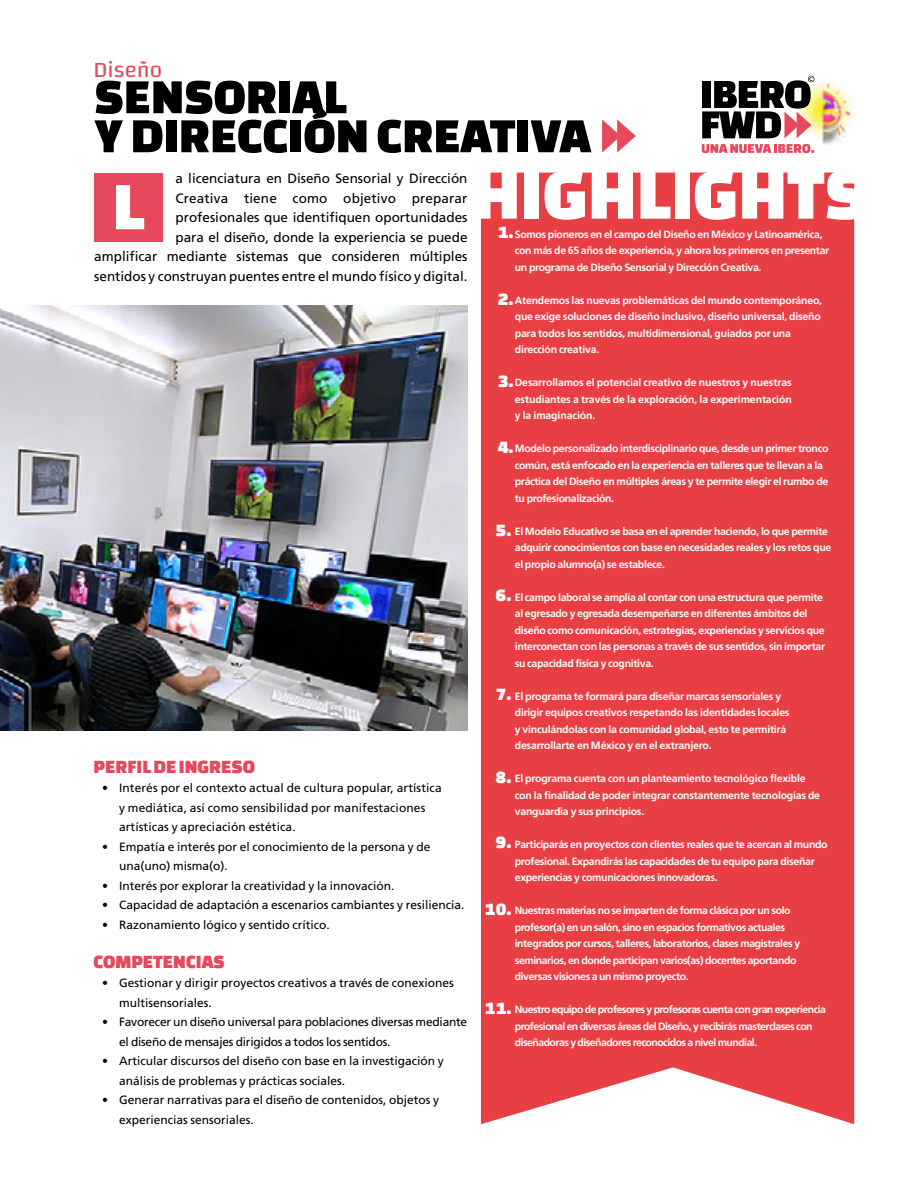
<style>
.page{position:relative;width:918px;height:1188px;background:#fff}
.page>*{position:absolute;margin:0;border:0;box-sizing:border-box;transform-origin:0 0}
.t1{font:75px "Changa One";color:#fff}
.t2{font:70.5px "Changa One";color:#fff}
.t3{font:51px/39px "Changa One";color:#000}
.t4{font:200 22.5px "Changa";color:#e6485c}
.t5{font:19.5px "Changa One";color:#e6485c}
.t6{font:18px "Changa One";color:#fff}
.t7{font:13.5px/19.5px "Frutiger";color:#000;text-align:right}
.t8{font:12px/19.5px "Frutiger";color:#000}
.t9{font:12px/19.5px "Frutiger";letter-spacing:-.02em;color:#000}
.t10{font:700 10.5px/16.5px "Frutiger";letter-spacing:-.03em;color:#fff}
.t11{font:700 10.5px/16.5px "Frutiger";letter-spacing:-.05em;color:#fff}
</style>
<div class="page">
<div style="left:94px;top:173px;width:69px;height:69px;background:#e6485c"></div>
<div style="left:481px;top:173px;width:373px;height:951px;background:#e83f44"></div>
<img style="left:0;top:305px;width:468px;height:425px">
<img style="left:784px;top:75px;width:68px;height:79px">
<svg style="left:702px;top:144px;width:112px;height:9px"></svg>
<svg style="left:702px;top:76px;width:112px;height:62px"></svg>
<svg style="left:602px;top:119px;width:34px;height:34px"></svg>
<h3 class="t4" style="left:94px;top:56px;width:70px">Diseño</h3>
<h3 class="t3" style="left:94px;top:76px;width:498px">SENSORIAL<br>Y DIRECCIÓN CREATIVA</h3>
<p class="t7" style="left:94px;top:169px;width:375px">a licenciatura en Diseño Sensorial y Dirección<br>Creativa tiene como objetivo preparar profesionales que identifiquen oportunidades<br>para el diseño, donde la experiencia se puede<br>amplificar mediante sistemas que consideren múltiples sentidos y construyan puentes entre el mundo físico y digital.</p>
<h2 class="t2" style="left:112px;top:167px;width:34px">L</h2>
<h3 class="t5" style="left:94px;top:756px;width:163px">PERFIL DE INGRESO</h3>
<p class="t8" style="left:119px;top:778px;width:324px;text-indent:-17px">• Interés por el contexto actual de cultura popular, artística y mediática, así como sensibilidad por manifestaciones artísticas y apreciación estética.</p>
<p class="t8" style="left:119px;top:837px;width:313px;text-indent:-17px">• Empatía e interés por el conocimiento de la persona y de una(uno) misma(o).</p>
<p class="t8" style="left:102px;top:876px;width:294px">• Interés por explorar la creatividad y la innovación.</p>
<p class="t8" style="left:102px;top:895px;width:364px">• Capacidad de adaptación a escenarios cambiantes y resiliencia.</p>
<p class="t8" style="left:102px;top:915px;width:229px">• Razonamiento lógico y sentido crítico.</p>
<h3 class="t5" style="left:94px;top:951px;width:133px">COMPETENCIAS</h3>
<p class="t8" style="left:119px;top:973px;width:336px;text-indent:-17px">• Gestionar y dirigir proyectos creativos a través de conexiones multisensoriales.</p>
<p class="t9" style="left:119px;top:1012px;width:350px;text-indent:-17px">• Favorecer un diseño universal para poblaciones diversas mediante el diseño de mensajes dirigidos a todos los sentidos.</p>
<p class="t8" style="left:119px;top:1051px;width:326px;text-indent:-17px">• Articular discursos del diseño con base en la investigación y análisis de problemas y prácticas sociales.</p>
<p class="t8" style="left:119px;top:1090px;width:322px;text-indent:-17px">• Generar narrativas para el diseño de contenidos, objetos y experiencias sensoriales.</p>
<h1 class="t1" style="left:472px;top:153px;width:398px">HIGHLIGHTS</h1>
<h3 class="t6" style="left:498px;top:222px;width:17px">1.</h3>
<p class="t10" style="left:515px;top:226px;width:316px">Somos pioneros en el campo del Diseño en México y Latinoamérica, con más de 65 años de experiencia, y ahora los primeros en presentar un programa de Diseño Sensorial y Dirección Creativa.</p>
<p class="t10" style="left:515px;top:292px;width:309px">Atendemos las nuevas problemáticas del mundo contemporáneo, que exige soluciones de diseño inclusivo, diseño universal, diseño para todos los sentidos, multidimensional, guiados por una dirección creativa.</p>
<p class="t10" style="left:515px;top:375px;width:278px;text-align:justify">Desarrollamos el potencial creativo de nuestros y nuestras estudiantes a través de la exploración, la experimentación y la imaginación.</p>
<p class="t10" style="left:515px;top:441px;width:315px">Modelo personalizado interdisciplinario que, desde un primer tronco común, está enfocado en la experiencia en talleres que te llevan a la práctica del Diseño en múltiples áreas y te permite elegir el rumbo de tu profesionalización.</p>
<p class="t10" style="left:515px;top:523px;width:318px">El Modelo Educativo se basa en el aprender haciendo, lo que permite adquirir conocimientos con base en necesidades reales y los retos que el propio alumno(a) se establece.</p>
<p class="t10" style="left:515px;top:589px;width:312px">El campo laboral se amplía al contar con una estructura que permite al egresado y egresada desempeñarse en diferentes ámbitos del diseño como comunicación, estrategias, experiencias y servicios que interconectan con las personas a través de sus sentidos, sin importar su capacidad física y cognitiva.</p>
<p class="t10" style="left:515px;top:688px;width:276px">El programa te formará para diseñar marcas sensoriales y dirigir equipos creativos respetando las identidades locales y vinculándolas con la comunidad global, esto te permitirá desarrollarte en México y en el extranjero.</p>
<p class="t10" style="left:515px;top:771px;width:307px">El programa cuenta con un planteamiento tecnológico flexible con la finalidad de poder integrar constantemente tecnologías de vanguardia y sus principios.</p>
<p class="t10" style="left:515px;top:837px;width:314px">Participarás en proyectos con clientes reales que te acercan al mundo profesional. Expandirás las capacidades de tu equipo para diseñar experiencias y comunicaciones innovadoras.</p>
<p class="t10" style="left:515px;top:903px;width:287px">Nuestras materias no se imparten de forma clásica por un solo profesor(a) en un salón, sino en espacios formativos actuales integrados por cursos, talleres, laboratorios, clases magistrales y seminarios, en donde participan varios(as) docentes aportando diversas visiones a un mismo proyecto.</p>
<p class="t11" style="left:515px;top:1002px;width:313px">Nuestro equipo de profesores y profesoras cuenta con gran experiencia profesional en diversas áreas del Diseño, y recibirás masterclases con diseñadoras y diseñadores reconocidos a nivel mundial.</p>
<h3 class="t6" style="left:498px;top:289px;width:17px">2.</h3>
<h3 class="t6" style="left:498px;top:371px;width:17px">3.</h3>
<h3 class="t6" style="left:498px;top:437px;width:17px">4.</h3>
<h3 class="t6" style="left:496px;top:520px;width:17px">5.</h3>
<h3 class="t6" style="left:496px;top:585px;width:17px">6.</h3>
<h3 class="t6" style="left:496px;top:684px;width:17px">7.</h3>
<h3 class="t6" style="left:496px;top:767px;width:17px">8.</h3>
<h3 class="t6" style="left:496px;top:832px;width:17px">9.</h3>
<h3 class="t6" style="left:485px;top:899px;width:28px">10.</h3>
<h3 class="t6" style="left:485px;top:998px;width:28px">11.</h3>
</div>
